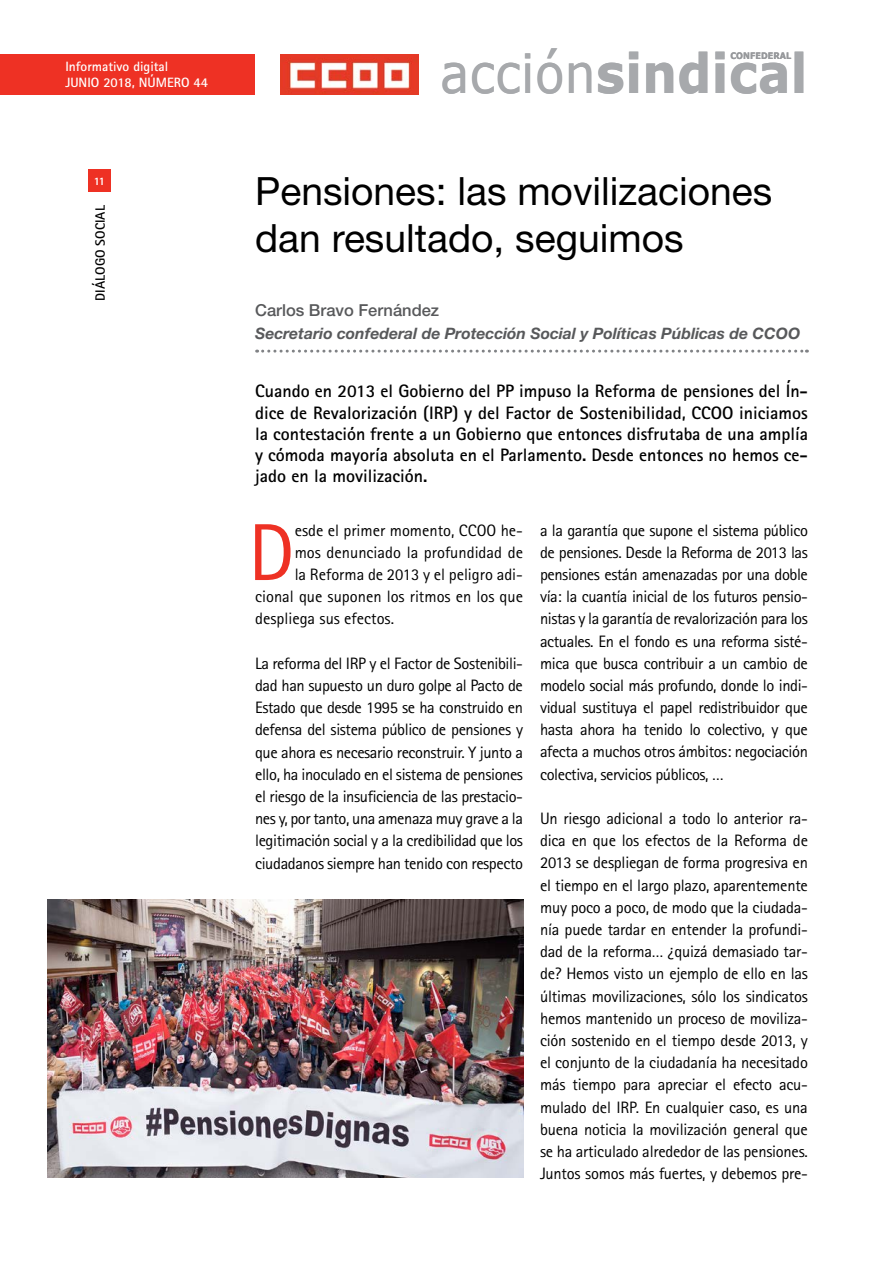
<style>
.page{position:relative;width:893px;height:1263px;background:#fff}
.page>*{position:absolute;margin:0;border:0;box-sizing:border-box;transform-origin:0 0}
.PARRAFO_CON_CAPITULA{font:80.85px "Rotis Sans Serif";color:#ee3124}
.t1{font:700 54px "Verdana";letter-spacing:.01em;color:#a7a9ac;scale:.9 1}
.Titulo{font:39px/46.8px "Helvetica Neue";color:#000}
.ENTRADILLAok{font:700 18px/21px "Rotis Sans Serif";color:#000;text-align:justify}
.PARRAFO_CON_CAPITULA-2{font:16.5px/22.2px "Rotis Sans Serif";letter-spacing:-.015em;color:#000;text-align:justify}
.Autor_OK{font:500 16.5px "Helvetica Neue";color:#58595b}
.Cargo{font:italic 700 15.75px "Helvetica Neue";color:#58595b}
.t2{font:700 13.5px "Rotis Sans Serif";color:#fff}
.t3{font:700 13.5px "Rotis Sans Serif";color:#000}
.t4{font:800 11.25px "Rotis Sans Serif";color:#fff}
.t5{font:700 9px "Verdana";letter-spacing:.01em;color:#97999c;scale:.9 1}
.s1{font-weight:400}
</style>
<div class="page">
<div style="left:0;top:54px;width:255px;height:40px;background:#ee3124"></div>
<img style="left:281px;top:54px;width:137px;height:41px">
<div style="left:88px;top:169px;width:23px;height:23px;background:#ee3124"></div>
<svg style="left:257px;top:350px;width:550px;height:3px"></svg>
<img style="left:48px;top:899px;width:475px;height:279px">
<p class="t2" style="left:65px;top:58px;width:104px">Informativo digital</p>
<p class="t2" style="left:65px;top:74px;width:144px">JUNIO 2018, NÚMERO 44</p>
<p class="t4" style="left:94px;top:174px;width:13px">11</p>
<p class="t3" style="left:92px;top:301px;width:97px;rotate:-90deg">DIÁLOGO SOCIAL</p>
<p class="t1" style="left:440px;top:35px;width:410px"><span class="s1">acción</span>sindical</p>
<p class="t5" style="left:730px;top:49px;width:69px">CONFEDERAL</p>
<p class="Titulo" style="left:255px;top:167px;width:519px">Pensiones: las movilizaciones dan resultado, seguimos</p>
<p class="Autor_OK" style="left:255px;top:301px;width:186px">Carlos Bravo Fernández</p>
<p class="Cargo" style="left:255px;top:324px;width:547px">Secretario confederal de Protección Social y Políticas Públicas de CCOO</p>
<p class="ENTRADILLAok" style="left:255px;top:381px;width:554px">Cuando en 2013 el Gobierno del PP impuso la Reforma de pensiones del Ín&shy;dice de Revalorización (IRP) y del Factor de Sostenibilidad, CCOO iniciamos la contestación frente a un Gobierno que entonces disfrutaba de una amplía y cómoda mayoría absoluta en el Parlamento. Desde entonces no hemos ce&shy;jado en la movilización.</p>
<p class="PARRAFO_CON_CAPITULA" style="left:248px;top:505px;width:48px">D</p>
<p class="PARRAFO_CON_CAPITULA-2" style="left:295px;top:519px;width:230px">esde el primer momento, CCOO he-</p>
<p class="PARRAFO_CON_CAPITULA-2" style="left:540px;top:519px;width:269px">a la garantía que supone el sistema público de pensiones. Desde la Reforma de 2013 las pensiones están amenazadas por una doble vía: la cuantía inicial de los futuros pensio&shy;nistas y la garantía de revalorización para los actuales. En el fondo es una reforma sisté&shy;mica que busca contribuir a un cambio de modelo social más profundo, donde lo indi&shy;vidual sustituya el papel redistribuidor que hasta ahora ha tenido lo colectivo, y que afecta a muchos otros ámbitos: negociación colectiva, servicios públicos, …</p>
<p class="PARRAFO_CON_CAPITULA-2" style="left:540px;top:807px;width:269px">Un riesgo adicional a todo lo anterior ra&shy;dica en que los efectos de la Reforma de 2013 se despliegan de forma progresiva en el tiempo en el largo plazo, aparentemente muy poco a poco, de modo que la ciudada&shy;nía puede tardar en entender la profundi&shy;dad de la reforma… ¿quizá demasiado tar&shy;de? Hemos visto un ejemplo de ello en las últimas movilizaciones, sólo los sindicatos hemos mantenido un proceso de moviliza&shy;ción sostenido en el tiempo desde 2013, y el conjunto de la ciudadanía ha necesitado más tiempo para apreciar el efecto acu&shy;mulado del IRP. En cualquier caso, es una buena noticia la movilización general que se ha articulado alrededor de las pensiones.<br>Juntos somos más fuertes, y debemos pre-</p>
<p class="PARRAFO_CON_CAPITULA-2" style="left:295px;top:541px;width:230px">mos denunciado la profundidad de</p>
<p class="PARRAFO_CON_CAPITULA-2" style="left:295px;top:563px;width:230px">la Reforma de 2013 y el peligro adi-</p>
<p class="PARRAFO_CON_CAPITULA-2" style="left:255px;top:585px;width:269px">cional que suponen los ritmos en los que</p>
<p class="PARRAFO_CON_CAPITULA-2" style="left:255px;top:608px;width:140px">despliega sus efectos.</p>
<p class="PARRAFO_CON_CAPITULA-2" style="left:255px;top:652px;width:269px">La reforma del IRP y el Factor de Sostenibili&shy;dad han supuesto un duro golpe al Pacto de Estado que desde 1995 se ha construido en defensa del sistema público de pensiones y que ahora es necesario reconstruir. Y junto a ello, ha inoculado en el sistema de pensiones el riesgo de la insuficiencia de las prestacio&shy;nes y, por tanto, una amenaza muy grave a la legitimación social y a la credibilidad que los ciudadanos siempre han tenido con respecto</p>
</div>
